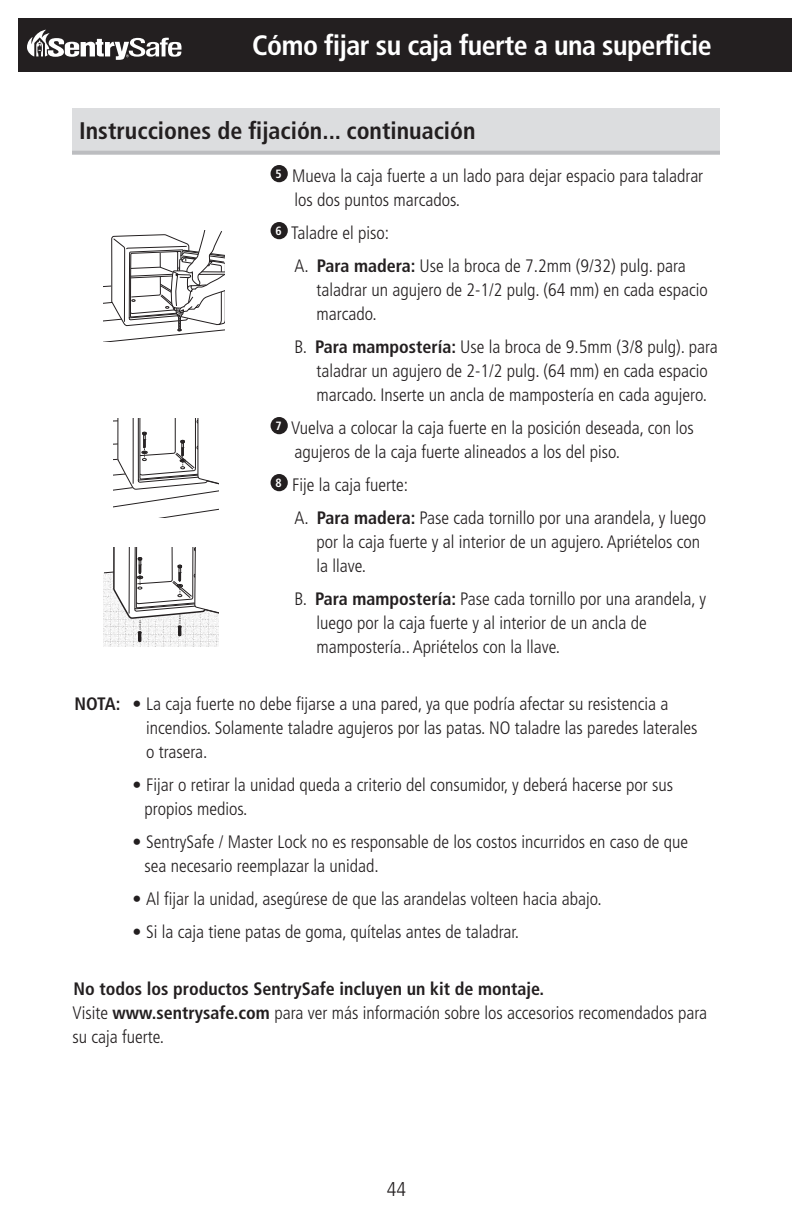
<style>
.page{position:relative;width:792px;height:1224px;background:#fff}
.page>*{position:absolute;margin:0;border:0;box-sizing:border-box;transform-origin:0 0}
.t1{font:700 condensed 28px "Frutiger";letter-spacing:-.02em;color:#fff}
.t2{font:700 condensed 24px "Frutiger";color:#231f20}
.t3{font:300 condensed 20px "Frutiger LT Std";color:#231f20}
.t4{font:300 condensed 18px/24px "Frutiger LT Std";color:#231f20}
.t5{font:700 condensed 12px "Frutiger";color:#fff}
.s1{font-family:"Frutiger";font-weight:700}
</style>
<div class="page">
<div style="left:18px;top:18px;width:774px;height:54px;background:#231f20"></div>
<svg style="left:27px;top:30px;width:155px;height:30px"></svg>
<div style="left:271px;top:165px;width:17px;height:17px;background:#231f20;border-radius:50%"></div>
<div style="left:271px;top:222px;width:17px;height:17px;background:#231f20;border-radius:50%"></div>
<div style="left:271px;top:417px;width:17px;height:17px;background:#231f20;border-radius:50%"></div>
<div style="left:271px;top:474px;width:17px;height:17px;background:#231f20;border-radius:50%"></div>
<div style="left:72px;top:108px;width:648px;height:45px;background:#dcdddf"></div>
<svg style="left:72px;top:151px;width:648px;height:4px;background:#c0c1c4"></svg>
<svg style="left:103px;top:230px;width:122px;height:112px"></svg>
<svg style="left:113px;top:418px;width:106px;height:99px"></svg>
<svg style="left:103px;top:548px;width:116px;height:99px"></svg>
<p class="t1" style="left:252px;top:28px;width:461px">Cómo fijar su caja fuerte a una superficie</p>
<p class="t2" style="left:79px;top:117px;width:398px">Instrucciones de fijación... continuación</p>
<p class="t5" style="left:275px;top:167px;width:8px">5</p>
<p class="t4" style="left:292px;top:164px;width:413px">Mueva la caja fuerte a un lado para dejar espacio para taladrar los dos puntos marcados.</p>
<p class="t5" style="left:275px;top:224px;width:8px">6</p>
<p class="t4" style="left:291px;top:221px;width:99px">Taladre el piso:</p>
<p class="t4" style="left:317px;top:254px;width:393px;text-indent:-22px">A. <span class="s1">Para madera:</span> Use la broca de 7.2mm (9/32) pulg. para taladrar un agujero de 2-1/2 pulg. (64 mm) en cada espacio marcado.</p>
<p class="t4" style="left:317px;top:335px;width:403px;text-indent:-22px">B. <span class="s1">Para mampostería:</span> Use la broca de 9.5mm (3/8 pulg). para taladrar un agujero de 2-1/2 pulg. (64 mm) en cada espacio marcado. Inserte un ancla de mampostería en cada agujero.</p>
<p class="t5" style="left:275px;top:419px;width:8px">7</p>
<p class="t4" style="left:291px;top:416px;width:404px">Vuelva a colocar la caja fuerte en la posición deseada, con los agujeros de la caja fuerte alineados a los del piso.</p>
<p class="t5" style="left:275px;top:476px;width:8px">8</p>
<p class="t4" style="left:292px;top:473px;width:117px">Fije la caja fuerte:</p>
<p class="t4" style="left:317px;top:506px;width:391px;text-indent:-22px">A. <span class="s1">Para madera:</span> Pase cada tornillo por una arandela, y luego por la caja fuerte y al interior de un agujero. Apriételos con la llave.</p>
<p class="t4" style="left:317px;top:587px;width:391px;text-indent:-22px">B. <span class="s1">Para mampostería:</span> Pase cada tornillo por una arandela, y luego por la caja fuerte y al interior de un ancla de mampostería.. Apriételos con la llave.</p>
<p class="t4" style="left:146px;top:692px;width:553px;text-indent:-72px"><span class="s1">NOTA: •</span> La caja fuerte no debe fijarse a una pared, ya que podría afectar su resistencia a incendios. Solamente taladre agujeros por las patas. NO taladre las paredes laterales o trasera.</p>
<p class="t4" style="left:145px;top:773px;width:530px;text-indent:-12px"><span class="s1">•</span> Fijar o retirar la unidad queda a criterio del consumidor, y deberá hacerse por sus propios medios.</p>
<p class="t4" style="left:145px;top:830px;width:545px;text-indent:-12px"><span class="s1">•</span> SentrySafe / Master Lock no es responsable de los costos incurridos en caso de que sea necesario reemplazar la unidad.</p>
<p class="t4" style="left:133px;top:887px;width:471px"><span class="s1">•</span> Al fijar la unidad, asegúrese de que las arandelas volteen hacia abajo.</p>
<p class="t4" style="left:133px;top:920px;width:388px"><span class="s1">•</span> Si la caja tiene patas de goma, quítelas antes de taladrar.</p>
<p class="t4" style="left:73px;top:977px;width:636px"><span class="s1">No todos los productos SentrySafe incluyen un kit de montaje.<br></span>Visite <span class="s1">www.sentrysafe.com</span> para ver más información sobre los accesorios recomendados para su caja fuerte.</p>
<p class="t3" style="left:387px;top:1177px;width:21px">44</p>
</div>
